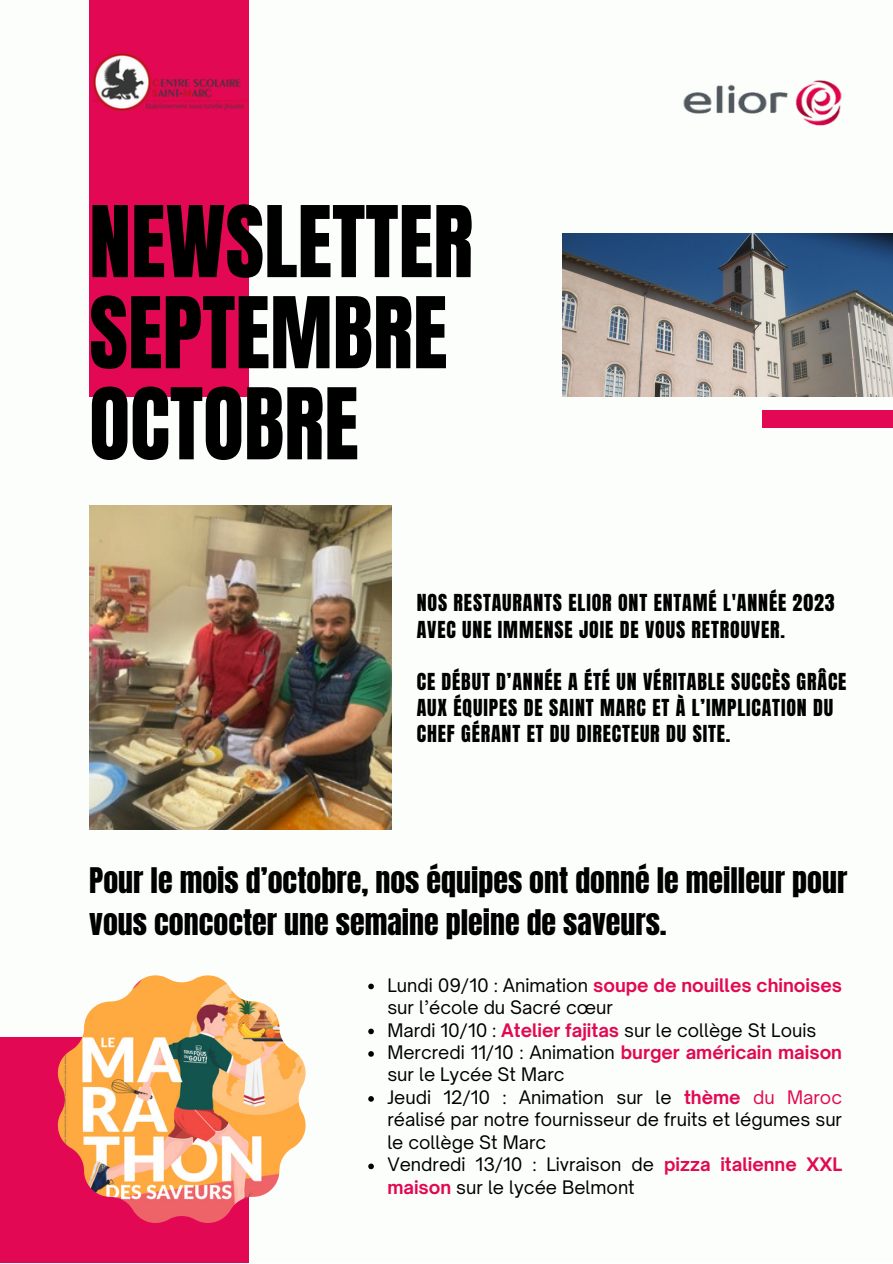
<style>
.page{position:relative;width:893px;height:1264px;background:#fff}
.page>*{position:absolute;margin:0;border:0;box-sizing:border-box;transform-origin:0 0}
.t1{font:83.85px "Anton";color:#000}
.t2{font:30px/41.5px "Anton";color:#000}
.t3{font:19.95px/26.1px "Anton";letter-spacing:.045em;color:#000}
.t4{font:17.85px/22.5px "Open Sauce One";color:#000}
.s1{font-weight:700;color:#e20853}
.s2{color:#e20853}
</style>
<div class="page">
<div style="left:0;top:0;width:892px;height:1262px;background:#fbfefb"></div>
<img style="left:562px;top:234px;width:330px;height:163px">
<div style="left:89px;top:0;width:159px;height:396px;background:#e20853"></div>
<img style="left:89px;top:505px;width:303px;height:324px">
<div style="left:762px;top:410px;width:130px;height:18px;background:#e20853"></div>
<div style="left:0;top:1036px;width:248px;height:226px;background:#e20853"></div>
<img style="left:93px;top:53px;width:155px;height:58px">
<img style="left:683px;top:80px;width:159px;height:46px">
<img style="left:58px;top:975px;width:248px;height:250px">
<svg style="left:368px;top:983px;width:6px;height:6px"></svg>
<svg style="left:368px;top:1028px;width:6px;height:6px"></svg>
<svg style="left:368px;top:1051px;width:6px;height:5px"></svg>
<svg style="left:368px;top:1096px;width:6px;height:5px"></svg>
<svg style="left:368px;top:1163px;width:6px;height:6px"></svg>
<p class="t1" style="left:89px;top:182px;width:385px">NEWSLETTER</p>
<p class="t1" style="left:89px;top:273px;width:360px">SEPTEMBRE</p>
<p class="t1" style="left:89px;top:364px;width:271px">OCTOBRE</p>
<p class="t3" style="left:416px;top:590px;width:419px">NOS RESTAURANTS ELIOR ONT ENTAMÉ L'ANNÉE 2023<br>AVEC UNE IMMENSE JOIE DE VOUS RETROUVER.</p>
<p class="t3" style="left:416px;top:668px;width:431px">CE DÉBUT D’ANNÉE A ÉTÉ UN VÉRITABLE SUCCÈS GRÂCE<br>AUX ÉQUIPES DE SAINT MARC ET À L’IMPLICATION DU<br>CHEF GÉRANT ET DU DIRECTEUR DU SITE.</p>
<p class="t2" style="left:89px;top:860px;width:759px">Pour le mois d’octobre, nos équipes ont donné le meilleur pour vous concocter une semaine pleine de saveurs.</p>
<p class="t4" style="left:387px;top:973px;width:456px">Lundi 09/10 : Animation <span class="s1">soupe de nouilles chinoises </span>sur l’école du Sacré cœur</p>
<p class="t4" style="left:387px;top:1018px;width:430px">Mardi 10/10 : <span class="s1">Atelier fajitas</span> sur le collège St Louis</p>
<p class="t4" style="left:387px;top:1040px;width:456px">Mercredi 11/10 : Animation <span class="s1">burger américain maison </span>sur le Lycée St Marc</p>
<p class="t4" style="left:387px;top:1085px;width:456px;text-align:justify">Jeudi 12/10 : Animation sur le <span class="s1">thème</span> <span class="s2">du Maroc </span>réalisé par notre fournisseur de fruits et légumes sur le collège St Marc</p>
<p class="t4" style="left:387px;top:1153px;width:456px">Vendredi 13/10 : Livraison de <span class="s1">pizza italienne XXL maison</span> sur le lycée Belmont</p>
</div>
